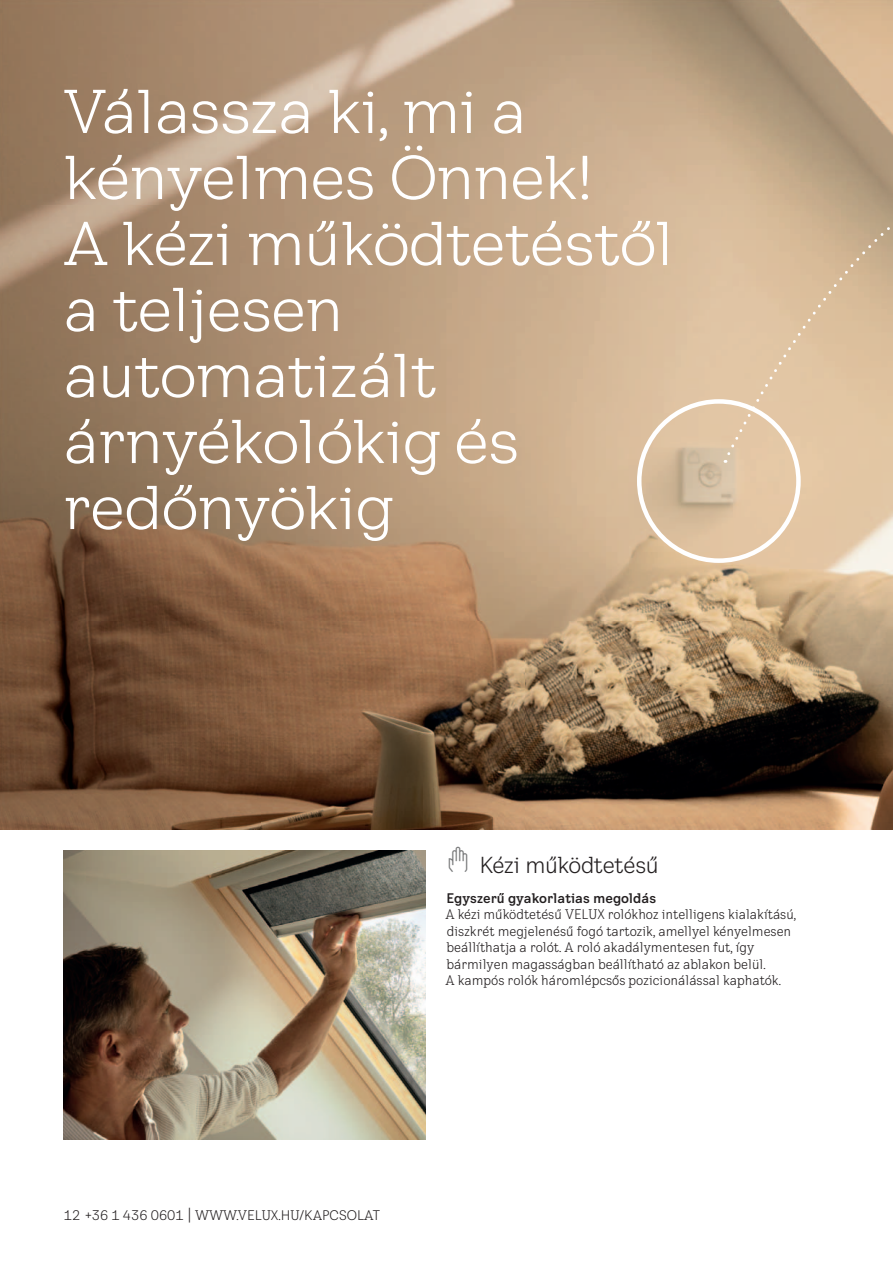
<style>
.page{position:relative;width:893px;height:1263px;background:#fff}
.page>*{position:absolute;margin:0;border:0;box-sizing:border-box;transform-origin:0 0}
.t1{font:60px/66px "VELUX Transform Headline";letter-spacing:-.01em;color:#fff}
.t2{font:22.5px "VELUX Transform";letter-spacing:-.025em;color:#231f20}
.t3{font:condensed 13.5px/16.5px "VELUX Transform";color:#231f20}
.t4{font:13.5px "VELUX Transform";color:#231f20}
.t5{font:700 13.5px "VELUX Transform";color:#231f20}
.s1{font-family:"VELUXICONHS";font-size:39px;color:#767778}
</style>
<div class="page">
<img style="left:0;top:0;width:893px;height:829px">
<svg style="left:725px;top:180px;width:168px;height:278px"></svg>
<div style="left:637px;top:399px;width:164px;height:164px;border:4px solid #fff;border-radius:50%"></div>
<img style="left:64px;top:850px;width:361px;height:289px">
<h1 class="t1" style="left:64px;top:86px;width:612px">Válassza ki, mi a kényelmes Önnek!<br>A kézi működtetéstől a teljesen automatizált árnyékolókig és redőnyökig</h1>
<h2 class="t2" style="left:444px;top:856px;width:216px"><span class="s1">ö</span> Kézi működtetésű</h2>
<p class="t5" style="left:447px;top:893px;width:211px">Egyszerű gyakorlatias megoldás</p>
<p class="t3" style="left:445px;top:907px;width:352px">A kézi működtetésű VELUX rolókhoz intelligens kialakítású, diszkrét megjelenésű fogó tartozik, amellyel kényelmesen beállíthatja a rolót. A roló akadálymentesen fut, így bármilyen magasságban beállítható az ablakon belül.<br>A kampós rolók háromlépcsős pozicionálással kaphatók.</p>
<p class="t4" style="left:64px;top:1210px;width:318px">12 +36 1 436 0601 | WWW.VELUX.HU/KAPCSOLAT</p>
</div>
